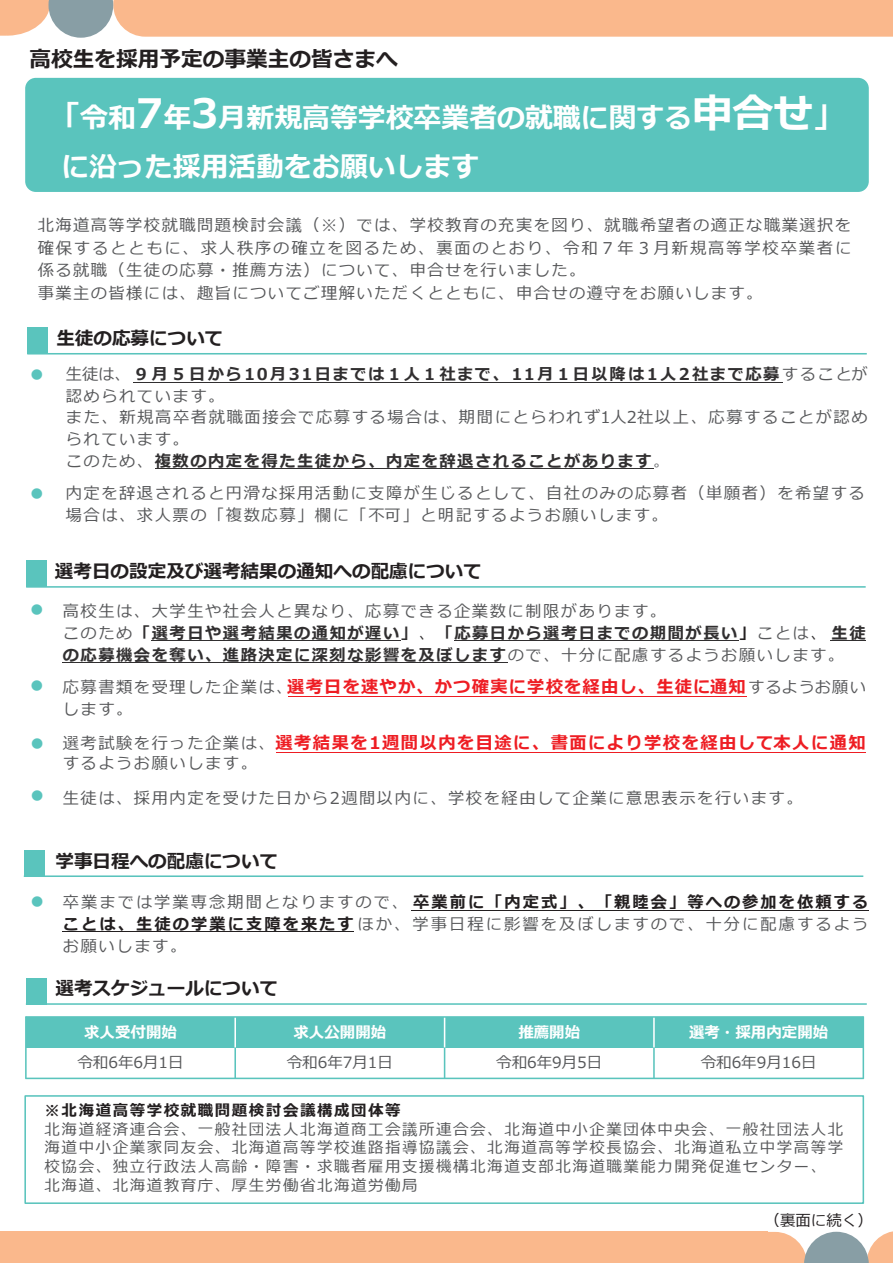
<style>
.page{position:relative;width:893px;height:1263px;background:#fff}
.page>*{position:absolute;margin:0;border:0;box-sizing:border-box;transform-origin:0 0}
.t1{font:700 27.9px "Meiryo";color:#fff}
.t2{font:700 21.6px "Meiryo";color:#231f20}
.t3{font:700 18.6px "Meiryo";color:#231f20}
.t4{font:700 17.25px "Meiryo";letter-spacing:.085em;color:#ee1d23}
.t5{font:16.2px/21.6px "Meiryo";letter-spacing:.095em;color:#57585a}
.t6{font:16.2px "Meiryo";color:#5ac4bd}
.t7{font:15.45px/18.6px "Meiryo";letter-spacing:.1em;color:#57585a}
.t8{font:15.45px "Meiryo";color:#57585a}
.t9{font:700 15.45px "Meiryo";color:#fff}
.t10{font:700 15.45px "Meiryo";letter-spacing:.1em;color:#231f20}
.t11{font:15.45px "Meiryo";color:#231f20}
.s1{font-size:30.9px}
.s2{font-size:40.5px}
.s3{font-weight:700;color:#312f30}
.s4{color:#76787b}
.s5{color:#312f30}
.s6{font-weight:700;color:#231f20}
.s7{font-weight:400;font-size:16.2px;color:#57585a}
</style>
<div class="page">
<div style="left:0;top:1232px;width:767px;height:31px;background:#fab88c"></div>
<svg style="left:731px;top:1231px;width:162px;height:32px"></svg>
<div style="left:25px;top:78px;width:844px;height:114px;background:#5ac4bd;border-radius:11px"></div>
<div style="left:24px;top:1095px;width:840px;height:109px;border:2px solid #5ac4bd"></div>
<hr style="left:133px;top:382px;width:650px;height:1px;background:#312f30">
<hr style="left:155px;top:468px;width:498px;height:1px;background:#312f30">
<hr style="left:27px;top:353px;width:840px;height:1px;background:#5ac4bd">
<div style="left:27px;top:328px;width:21px;height:26px;background:#5ac4bd"></div>
<div style="left:26px;top:1017px;width:209px;height:31px;background:#5ac4bd"></div>
<div style="left:235px;top:1017px;width:210px;height:31px;background:#5ac4bd"></div>
<div style="left:445px;top:1017px;width:209px;height:31px;background:#5ac4bd"></div>
<div style="left:654px;top:1017px;width:209px;height:31px;background:#5ac4bd"></div>
<hr style="left:234px;top:1016px;width:2px;height:32px;background:#fff">
<hr style="left:234px;top:1048px;width:2px;height:31px;background:#5ac4bd">
<hr style="left:444px;top:1016px;width:1px;height:32px;background:#fff">
<hr style="left:444px;top:1048px;width:1px;height:31px;background:#5ac4bd">
<hr style="left:653px;top:1016px;width:2px;height:32px;background:#fff">
<hr style="left:653px;top:1048px;width:2px;height:31px;background:#5ac4bd">
<hr style="left:25px;top:1016px;width:2px;height:63px;background:#5ac4bd">
<hr style="left:862px;top:1016px;width:2px;height:63px;background:#5ac4bd">
<hr style="left:25px;top:1016px;width:839px;height:2px;background:#5ac4bd">
<hr style="left:25px;top:1077px;width:839px;height:2px;background:#5ac4bd">
<hr style="left:152px;top:640px;width:249px;height:1px;background:#312f30">
<hr style="left:454px;top:640px;width:285px;height:1px;background:#312f30">
<hr style="left:831px;top:640px;width:35px;height:1px;background:#312f30">
<hr style="left:63px;top:662px;width:445px;height:1px;background:#312f30">
<hr style="left:288px;top:696px;width:459px;height:1px;background:#ee1d23">
<hr style="left:276px;top:752px;width:590px;height:1px;background:#ee1d23">
<hr style="left:26px;top:1003px;width:841px;height:2px;background:#5ac4bd">
<div style="left:26px;top:978px;width:21px;height:26px;background:#5ac4bd"></div>
<hr style="left:411px;top:910px;width:458px;height:1px;background:#231f20">
<hr style="left:63px;top:931px;width:291px;height:1px;background:#231f20">
<hr style="left:26px;top:586px;width:840px;height:2px;background:#5ac4bd">
<div style="left:26px;top:561px;width:21px;height:26px;background:#5ac4bd"></div>
<hr style="left:24px;top:875px;width:839px;height:2px;background:#5ac4bd">
<div style="left:24px;top:850px;width:21px;height:26px;background:#5ac4bd"></div>
<svg style="left:0;top:0;width:893px;height:38px"></svg>
<h2 class="t2" style="left:29px;top:44px;width:370px">高校生を採用予定の事業主の皆さまへ</h2>
<h1 class="t1" style="left:49px;top:99px;width:797px"><span class="s1">「</span>令和<span class="s2">7</span>年<span class="s2">3</span>月新規高等学校卒業者の就職に関する<span class="s2">申合せ</span><span class="s1">」</span></h1>
<h1 class="t1" style="left:61px;top:148px;width:419px">に沿った採用活動をお願いします</h1>
<p class="t5" style="left:38px;top:215px;width:815px;line-height:22.5px">北海道高等学校就職問題検討会議（※）では、学校教育の充実を図り、就職希望者の適正な職業選択を確保するとともに、求人秩序の確立を図るため、裏面のとおり、令和７年３月新規高等学校卒業者に係る就職（生徒の応募・推薦方法）について、申合せを行いました。<br>事業主の皆様には、趣旨についてご理解いただくとともに、申合せの遵守をお願いします。</p>
<p class="t6" style="left:29px;top:363px;width:18px">●</p>
<p class="t6" style="left:29px;top:482px;width:18px">●</p>
<p class="t3" style="left:56px;top:325px;width:169px">生徒の応募について</p>
<p class="t5" style="left:66px;top:364px;width:803px">生徒は、<span class="s3">９月５日から10月31日までは１人１社まで、11月１日以降は1人2社まで応募</span>することが認められています。<br>また、新規高卒者就職面接会で応募する場合は、期間にとらわれず1人2社以上、応募することが認められています。<br>このため、<span class="s3">複数の内定を得た生徒から、内定を辞退されることがあります</span><span class="s4">。</span></p>
<p class="t5" style="left:66px;top:483px;width:800px">内定を辞退されると円滑な採用活動に支障が生じるとして、自社のみの応募者（単願者）を希望する場合は、求人票の「複数応募」欄に「不可」と明記するようお願いします。</p>
<p class="t6" style="left:29px;top:598px;width:18px">●</p>
<p class="t6" style="left:29px;top:674px;width:18px">●</p>
<p class="t6" style="left:29px;top:732px;width:18px">●</p>
<p class="t6" style="left:29px;top:783px;width:18px">●</p>
<p class="t3" style="left:55px;top:559px;width:429px">選考日の設定及び選考結果の通知への配慮について</p>
<p class="t5" style="left:63px;top:601px;width:804px">高校生は、大学生や社会人と異なり、応募できる企業数に制限があります。<br>このため<span class="s3">「選考日や選考結果の通知が遅い」</span><span class="s5">、</span><span class="s3">「応募日から選考日までの期間が長い</span><span class="s6">」</span>ことは<span class="s5">、</span><span class="s3">生徒の応募機会を奪い、進路決定に深刻な影響を及ぼします</span>ので、十分に配慮するようお願いします。</p>
<p class="t4" style="left:63px;top:675px;width:805px"><span class="s7">応募書類を受理した企業は、</span>選考日を速やか、かつ確実に学校を経由し、生徒に通知<span class="s7">するようお願い</span></p>
<p class="t5" style="left:63px;top:699px;width:71px">します。</p>
<p class="t4" style="left:63px;top:731px;width:804px"><span class="s7">選考試験を行った企業は、</span>選考結果を1週間以内を目途に、書面により学校を経由して本人に通知</p>
<p class="t5" style="left:63px;top:746px;width:741px;line-height:34.7px">するようお願いします。<br>生徒は、採用内定を受けた日から2週間以内に、学校を経由して企業に意思表示を行います。</p>
<p class="t6" style="left:29px;top:890px;width:18px">●</p>
<p class="t3" style="left:55px;top:848px;width:224px">学事日程への配慮について</p>
<p class="t5" style="left:63px;top:892px;width:807px;text-align:justify">卒業までは学業専念期間となりますので、<span class="s6">卒業前に「内定式」、「親睦会」等への参加を依頼することは、生徒の学業に支障を来たす</span>ほか、学事日程に影響を及ぼしますので、十分に配慮するようお願いします。</p>
<p class="t3" style="left:55px;top:975px;width:224px">選考スケジュールについて</p>
<p class="t9" style="left:84px;top:1021px;width:94px">求人受付開始</p>
<p class="t9" style="left:293px;top:1021px;width:94px">求人公開開始</p>
<p class="t9" style="left:518px;top:1021px;width:63px">推薦開始</p>
<p class="t9" style="left:689px;top:1021px;width:141px">選考・採用内定開始</p>
<p class="t8" style="left:77px;top:1052px;width:108px">令和6年6月1日</p>
<p class="t8" style="left:287px;top:1052px;width:108px">令和6年7月1日</p>
<p class="t8" style="left:496px;top:1052px;width:108px">令和6年9月5日</p>
<p class="t8" style="left:701px;top:1052px;width:117px">令和6年9月16日</p>
<p class="t10" style="left:45px;top:1100px;width:357px">※北海道高等学校就職問題検討会議構成団体等</p>
<p class="t7" style="left:45px;top:1121px;width:800px">北海道経済連合会、一般社団法人北海道商工会議所連合会、北海道中小企業団体中央会、一般社団法人北海道中小企業家同友会、北海道高等学校進路指導協議会、北海道高等学校長協会、北海道私立中学高等学校協会、独立行政法人高齢・障害・求職者雇用支援機構北海道支部北海道職業能力開発促進センター、北海道、北海道教育庁、厚生労働省北海道労働局</p>
<p class="t11" style="left:764px;top:1210px;width:110px">（裏面に続く）</p>
</div>
